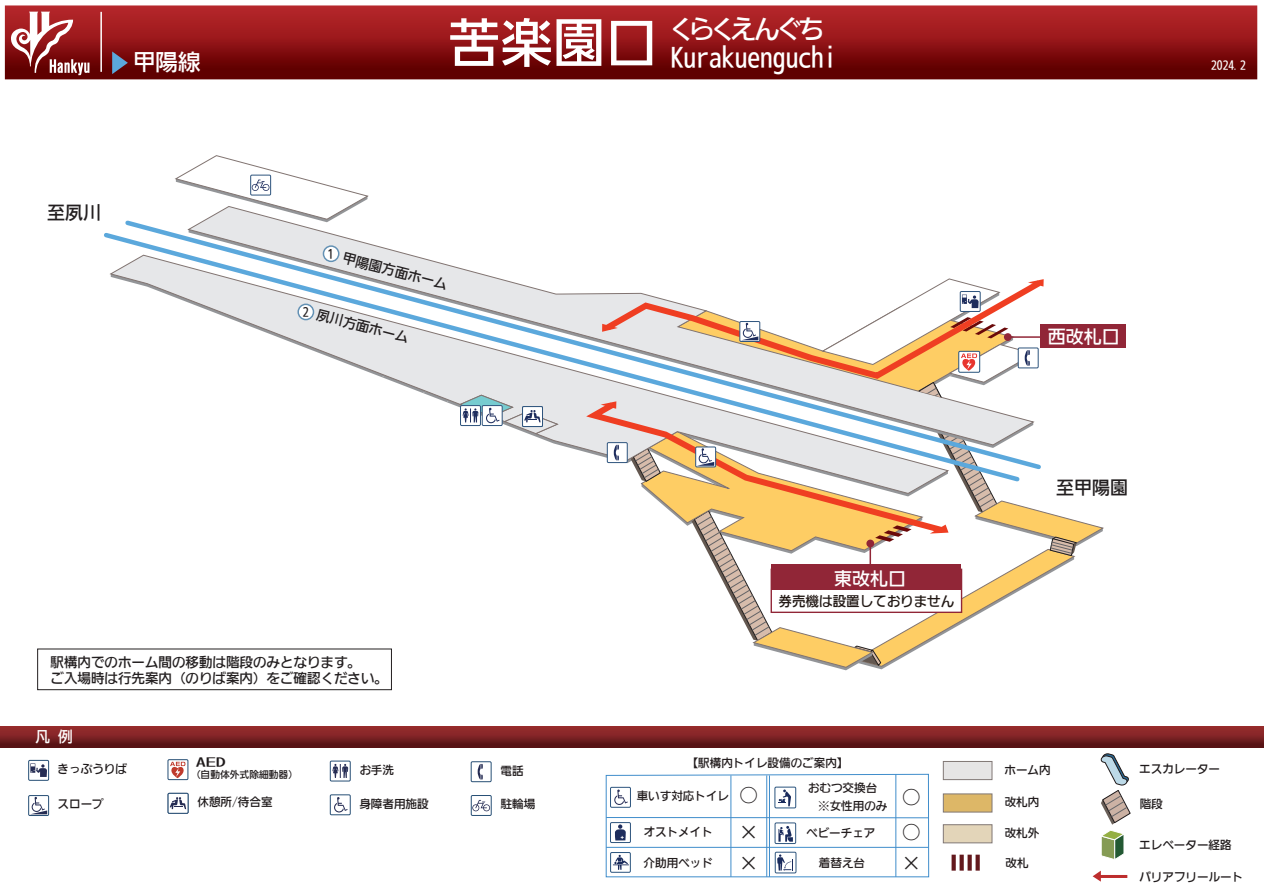
<style>
.page{position:relative;width:1264px;height:893px;background:#fff}
.page>*{position:absolute;margin:0;border:0;box-sizing:border-box;transform-origin:0 0}
.t1{font:25.5px/28px "SUD Go Dsp IWA HW Md";color:#fff}
.t2{font:22.5px "SUD Go Dsp IWA HW Md";color:#fff}
.t3{font:18px "SUD Go Dsp IWA HW Md";color:#fff}
.t4{font:18px "SUD Go Dsp IWA HW Md";color:#231f20}
.t5{font:16.5px/35px "SUD Go Dsp IWA HW Md";color:#231f20}
.t6{font:15px "SUD Go Dsp IWA HW Md";color:#fff}
.t7{font:13.5px/16.2px "SUD Go Dsp IWA HW Md";color:#231f20}
.t8{font:13.5px "SUD Go Dsp IWA HW Md";color:#211814}
.t9{font:12px "SUD Go Dsp IWA HW Md";color:#231f20}
.t10{font:11.55px "SUD Go Dsp IWA HW Md";color:#1f1a1b}
.t11{font:11.55px "SUD Go Dsp IWA HW Md";color:#221c1d}
.t12{font:11.55px "SUD Go Dsp IWA HW Md";color:#fff}
.t13{font:11.55px "SUD Go Dsp IWA HW Md";color:#1f1a1b;scale:1.75 1}
.t14{font:9.75px "SUD Go Dsp IWA HW Md";color:#1f1a1b}
.s1{font-size:52.5px}
</style>
<div class="page">
<svg style="left:0;top:726px;width:1263px;height:21px;background:#792022"></svg>
<div style="left:28px;top:795px;width:21px;height:21px;border:1px solid #274f75"></div>
<svg style="left:31px;top:797px;width:16px;height:17px"></svg>
<div style="left:471px;top:761px;width:20px;height:21px;border:1px solid #274f75"></div>
<svg style="left:477px;top:764px;width:6px;height:15px"></svg>
<div style="left:28px;top:760px;width:21px;height:21px;border:1px solid #274f75"></div>
<svg style="left:30px;top:763px;width:5px;height:10px"></svg>
<svg style="left:31px;top:764px;width:16px;height:13px"></svg>
<svg style="left:168px;top:760px;width:20px;height:20px"></svg>
<div style="left:168px;top:759px;width:20px;height:21px;border:1px solid #274f75"></div>
<svg style="left:170px;top:762px;width:15px;height:16px"></svg>
<div style="left:330px;top:794px;width:21px;height:21px;border:1px solid #274f75"></div>
<svg style="left:334px;top:797px;width:14px;height:15px"></svg>
<div style="left:943px;top:761px;width:49px;height:19px;background:#e6e5e5;border:1px solid #817875"></div>
<div style="left:943px;top:793px;width:49px;height:19px;background:#ddb767;border:1px solid #817875"></div>
<div style="left:943px;top:824px;width:49px;height:19px;background:#e3d5b9;border:1px solid #817875"></div>
<svg style="left:975px;top:855px;width:4px;height:16px"></svg>
<svg style="left:959px;top:855px;width:4px;height:16px"></svg>
<svg style="left:967px;top:855px;width:4px;height:16px"></svg>
<svg style="left:951px;top:855px;width:4px;height:16px"></svg>
<hr style="left:1099px;top:875px;width:28px;height:3px;background:#bd2d2d">
<svg style="left:1100px;top:753px;width:30px;height:106px"></svg>
<svg style="left:1092px;top:871px;width:9px;height:11px"></svg>
<div style="left:330px;top:761px;width:21px;height:20px;border:1px solid #274f75"></div>
<svg style="left:332px;top:764px;width:16px;height:14px"></svg>
<div style="left:471px;top:795px;width:20px;height:21px;border:1px solid #274f75"></div>
<svg style="left:472px;top:800px;width:18px;height:11px"></svg>
<div style="left:168px;top:793px;width:20px;height:21px;border:1px solid #274f75"></div>
<svg style="left:170px;top:797px;width:16px;height:12px"></svg>
<svg style="left:605px;top:773px;width:324px;height:105px"></svg>
<div style="left:610px;top:822px;width:21px;height:21px;border:1px solid #2e547d"></div>
<div style="left:775px;top:852px;width:21px;height:21px;border:1px solid #2e557e"></div>
<div style="left:5px;top:5px;width:1252px;height:74px;background:linear-gradient(to bottom,#c02a2f,#5b0000)"></div>
<hr style="left:100px;top:12px;width:2px;height:60px;background:#fff">
<svg style="left:11px;top:12px;width:78px;height:63px"></svg>
<svg style="left:112px;top:51px;width:16px;height:23px"></svg>
<svg style="left:187px;top:222px;width:221px;height:32px"></svg>
<svg style="left:109px;top:254px;width:521px;height:196px"></svg>
<svg style="left:382px;top:363px;width:177px;height:71px"></svg>
<svg style="left:175px;top:155px;width:194px;height:67px"></svg>
<div style="left:1040px;top:324px;width:85px;height:24px;background:#912637"></div>
<svg style="left:578px;top:397px;width:52px;height:67px"></svg>
<div style="left:37px;top:649px;width:355px;height:41px;border:1px solid #231f20"></div>
<svg style="left:600px;top:401px;width:16px;height:8px"></svg>
<svg style="left:602px;top:324px;width:16px;height:8px"></svg>
<svg style="left:630px;top:278px;width:474px;height:392px"></svg>
<svg style="left:323px;top:245px;width:16px;height:17px"></svg>
<svg style="left:297px;top:304px;width:17px;height:16px"></svg>
<h2 class="t2" style="left:133px;top:51px;width:69px">甲陽線</h2>
<h3 class="t4" style="left:47px;top:204px;width:55px">至夙川</h3>
<h1 class="t1" style="left:671px;top:18px;width:167px;text-indent:-223px"><span class="s1">苦楽園口</span>くらくえんぐち<br>Kurakuenguchi</h1>
<p class="t9" style="left:328px;top:248px;width:7px">1</p>
<p class="t7" style="left:344px;top:251px;width:109px;rotate:14deg">甲陽園方面ホーム</p>
<p class="t7" style="left:319px;top:308px;width:96px;rotate:14deg">夙川方面ホーム</p>
<p class="t9" style="left:303px;top:306px;width:7px">2</p>
<p class="t12" style="left:1211px;top:59px;width:36px">2024.2</p>
<h3 class="t3" style="left:1048px;top:327px;width:73px">西改札口</h3>
<h3 class="t4" style="left:1056px;top:478px;width:73px">至甲陽園</h3>
<h3 class="t3" style="left:834px;top:569px;width:73px">東改札口</h3>
<p class="t8" style="left:778px;top:595px;width:177px">券売機は設置しておりません</p>
<p class="t7" style="left:51px;top:655px;width:339px">駅構内でのホーム間の移動は階段のみとなります。<br>ご入場時は行先案内（のりば案内）をご確認ください。</p>
<p class="t6" style="left:35px;top:729px;width:39px">凡例</p>
<p class="t13" style="left:196px;top:756px;width:19px">AED</p>
<p class="t14" style="left:196px;top:769px;width:99px">(自動体外式除細動器)</p>
<p class="t10" style="left:58px;top:763px;width:71px">きっぷうりば</p>
<p class="t10" style="left:500px;top:765px;width:25px">電話</p>
<p class="t10" style="left:359px;top:764px;width:36px">お手洗</p>
<p class="t10" style="left:58px;top:798px;width:48px">スロープ</p>
<p class="t10" style="left:197px;top:796px;width:77px">休憩所/待合室</p>
<p class="t10" style="left:501px;top:798px;width:36px">駐輪場</p>
<p class="t10" style="left:359px;top:798px;width:71px">身障者用施設</p>
<p class="t11" style="left:687px;top:757px;width:163px">【駅構内トイレ設備のご案内】</p>
<h3 class="t5" style="left:740px;top:779px;width:18px">◯</h3>
<h3 class="t5" style="left:740px;top:816px;width:18px">×</h3>
<p class="t11" style="left:808px;top:782px;width:71px">おむつ交換台</p>
<p class="t11" style="left:806px;top:827px;width:71px">ベビーチェア</p>
<p class="t11" style="left:819px;top:857px;width:48px">着替え台</p>
<h3 class="t5" style="left:903px;top:781px;width:18px">◯ ◯</h3>
<p class="t11" style="left:636px;top:790px;width:94px">車いす対応トイレ</p>
<p class="t11" style="left:818px;top:800px;width:71px">※女性用のみ</p>
<p class="t11" style="left:643px;top:826px;width:71px">オストメイト</p>
<h3 class="t5" style="left:740px;top:847px;width:18px">×</h3>
<h3 class="t5" style="left:903px;top:847px;width:18px">×</h3>
<p class="t11" style="left:643px;top:857px;width:71px">介助用ベッド</p>
<p class="t10" style="left:1004px;top:764px;width:48px">ホーム内</p>
<p class="t10" style="left:1004px;top:796px;width:36px">改札内</p>
<p class="t10" style="left:1004px;top:827px;width:36px">改札外</p>
<p class="t10" style="left:1005px;top:857px;width:25px">改札</p>
<p class="t10" style="left:1139px;top:763px;width:82px">エスカレーター</p>
<p class="t10" style="left:1139px;top:798px;width:25px">階段</p>
<p class="t10" style="left:1139px;top:839px;width:94px">エレベーター経路</p>
<p class="t10" style="left:1139px;top:871px;width:105px">バリアフリールート</p>
</div>
